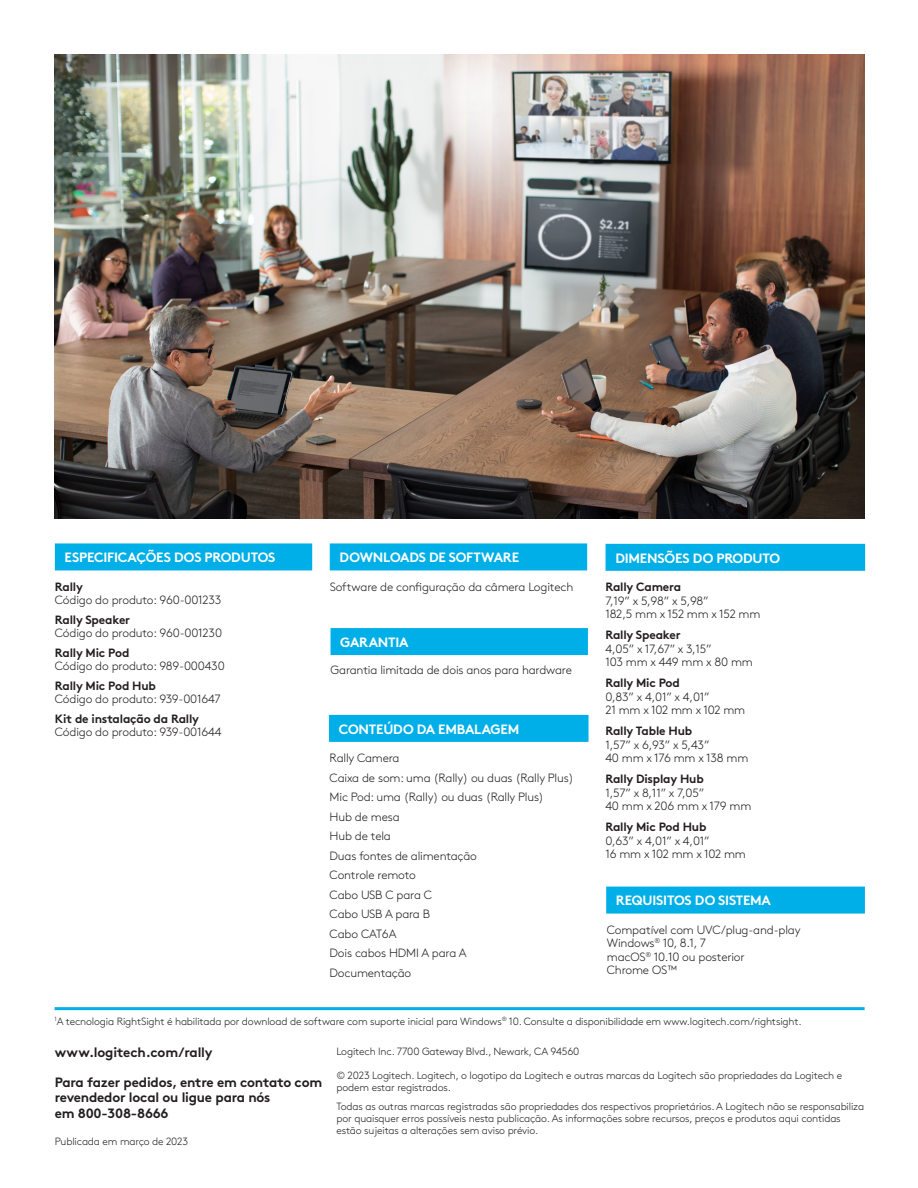
<style>
.page{position:relative;width:918px;height:1188px;background:#fff}
.page>*{position:absolute;margin:0;border:0;box-sizing:border-box;transform-origin:0 0}
.Feature_Title{font:700 13.5px "Brown Std";letter-spacing:-.015em;color:#fff}
.Feature_Subtitle{font:700 13.5px/15px "Brown Std";letter-spacing:-.015em;color:#231f20}
.SPECTS_DETAILS{font:300 12px/19.5px "Brown Std";letter-spacing:-.015em;color:#231f20}
.SPECTS_SUBHEAD{font:700 12px "Brown Std";letter-spacing:-.015em;color:#231f20}
.Footer_Text{font:300 10.5px/12px "Brown Std";letter-spacing:-.015em;color:#231f20}
.Feature_Subtitle-2{font:300 10.5px "Brown Std";letter-spacing:-.015em;color:#231f20}
</style>
<div class="page">
<div style="left:55px;top:543px;width:257px;height:27px;background:#00afe7"></div>
<div style="left:330px;top:543px;width:257px;height:27px;background:#00afe7"></div>
<div style="left:331px;top:628px;width:257px;height:27px;background:#00afe7"></div>
<div style="left:606px;top:544px;width:259px;height:27px;background:#00afe7"></div>
<hr style="left:55px;top:1007px;width:810px;height:3px;background:#00afe7">
<img style="left:55px;top:54px;width:810px;height:464px">
<div style="left:606px;top:887px;width:259px;height:27px;background:#00afe7"></div>
<div style="left:329px;top:715px;width:260px;height:27px;background:#00afe7"></div>
<p class="Feature_Title" style="left:65px;top:549px;width:212px">ESPECIFICAÇÕES DOS PRODUTOS</p>
<p class="Feature_Title" style="left:340px;top:549px;width:181px">DOWNLOADS DE SOFTWARE</p>
<p class="SPECTS_SUBHEAD" style="left:55px;top:579px;width:30px">Rally</p>
<p class="SPECTS_DETAILS" style="left:55px;top:590px;width:168px">Código do produto: 960-001233</p>
<p class="SPECTS_SUBHEAD" style="left:55px;top:612px;width:77px">Rally Speaker</p>
<p class="SPECTS_DETAILS" style="left:55px;top:623px;width:169px">Código do produto: 960-001230</p>
<p class="SPECTS_SUBHEAD" style="left:55px;top:645px;width:76px">Rally Mic Pod</p>
<p class="SPECTS_DETAILS" style="left:55px;top:656px;width:171px">Código do produto: 989-000430</p>
<p class="SPECTS_SUBHEAD" style="left:55px;top:678px;width:103px">Rally Mic Pod Hub</p>
<p class="SPECTS_DETAILS" style="left:55px;top:690px;width:167px">Código do produto: 939-001647</p>
<p class="SPECTS_SUBHEAD" style="left:55px;top:711px;width:146px">Kit de instalação da Rally</p>
<p class="SPECTS_DETAILS" style="left:55px;top:723px;width:168px">Código do produto: 939-001644</p>
<p class="SPECTS_DETAILS" style="left:330px;top:577px;width:245px">Software de configuração da câmera Logitech</p>
<p class="Feature_Title" style="left:340px;top:634px;width:70px">GARANTIA</p>
<p class="SPECTS_DETAILS" style="left:331px;top:661px;width:243px">Garantia limitada de dois anos para hardware</p>
<p class="Feature_Title" style="left:339px;top:721px;width:182px">CONTEÚDO DA EMBALAGEM</p>
<p class="SPECTS_DETAILS" style="left:330px;top:748px;width:71px">Rally Camera</p>
<p class="SPECTS_DETAILS" style="left:330px;top:768px;width:246px">Caixa de som: uma (Rally) ou duas (Rally Plus)</p>
<p class="SPECTS_DETAILS" style="left:330px;top:787px;width:216px">Mic Pod: uma (Rally) ou duas (Rally Plus)<br>Hub de mesa</p>
<p class="SPECTS_DETAILS" style="left:330px;top:826px;width:63px">Hub de tela</p>
<p class="SPECTS_DETAILS" style="left:330px;top:846px;width:149px">Duas fontes de alimentação</p>
<p class="SPECTS_DETAILS" style="left:330px;top:865px;width:88px">Controle remoto</p>
<p class="SPECTS_DETAILS" style="left:330px;top:885px;width:104px">Cabo USB C para C</p>
<p class="SPECTS_DETAILS" style="left:330px;top:904px;width:102px">Cabo USB A para B</p>
<p class="SPECTS_DETAILS" style="left:330px;top:924px;width:139px">Cabo CAT6A<br>Dois cabos HDMI A para A</p>
<p class="SPECTS_DETAILS" style="left:330px;top:963px;width:83px">Documentação</p>
<p class="Feature_Title" style="left:615px;top:550px;width:166px">DIMENSÕES DO PRODUTO</p>
<p class="SPECTS_SUBHEAD" style="left:605px;top:580px;width:77px">Rally Camera</p>
<p class="SPECTS_DETAILS" style="left:605px;top:591px;width:105px">7,19” x 5,98” x 5,98”</p>
<p class="SPECTS_DETAILS" style="left:605px;top:604px;width:157px">182,5 mm x 152 mm x 152 mm</p>
<p class="SPECTS_SUBHEAD" style="left:605px;top:628px;width:77px">Rally Speaker</p>
<p class="SPECTS_DETAILS" style="left:605px;top:639px;width:108px">4,05” x 17,67” x 3,15”</p>
<p class="SPECTS_DETAILS" style="left:605px;top:652px;width:149px">103 mm x 449 mm x 80 mm</p>
<p class="SPECTS_SUBHEAD" style="left:605px;top:676px;width:76px">Rally Mic Pod</p>
<p class="SPECTS_DETAILS" style="left:605px;top:687px;width:106px">0,83” x 4,01” x 4,01”</p>
<p class="SPECTS_DETAILS" style="left:605px;top:701px;width:141px">21 mm x 102 mm x 102 mm</p>
<p class="SPECTS_SUBHEAD" style="left:605px;top:724px;width:88px">Rally Table Hub</p>
<p class="SPECTS_DETAILS" style="left:605px;top:735px;width:106px">1,57” x 6,93” x 5,43”</p>
<p class="SPECTS_DETAILS" style="left:605px;top:749px;width:144px">40 mm x 176 mm x 138 mm</p>
<p class="SPECTS_SUBHEAD" style="left:605px;top:772px;width:100px">Rally Display Hub</p>
<p class="SPECTS_DETAILS" style="left:605px;top:783px;width:100px">1,57” x 8,11” x 7,05”</p>
<p class="SPECTS_DETAILS" style="left:605px;top:797px;width:148px">40 mm x 206 mm x 179 mm</p>
<p class="SPECTS_SUBHEAD" style="left:605px;top:820px;width:103px">Rally Mic Pod Hub</p>
<p class="SPECTS_DETAILS" style="left:605px;top:831px;width:106px">0,63” x 4,01” x 4,01”</p>
<p class="SPECTS_DETAILS" style="left:605px;top:845px;width:142px">16 mm x 102 mm x 102 mm</p>
<p class="Feature_Title" style="left:616px;top:893px;width:157px">REQUISITOS DO SISTEMA</p>
<p class="SPECTS_DETAILS" style="left:607px;top:920px;width:195px">Compatível com UVC/plug-and-play</p>
<p class="SPECTS_DETAILS" style="left:607px;top:934px;width:101px">Windows<sup>®</sup> 10, 8.1, 7</p>
<p class="SPECTS_DETAILS" style="left:607px;top:947px;width:139px">macOS<sup>®</sup> 10.10 ou posterior</p>
<p class="SPECTS_DETAILS" style="left:607px;top:961px;width:72px">Chrome OS™</p>
<p class="Footer_Text" style="left:55px;top:1015px;width:749px"><sup>1</sup>A tecnologia RightSight é habilitada por download de software com suporte inicial para Windows<sup>®</sup> 10. Consulte a disponibilidade em www.logitech.com/rightsight.</p>
<p class="Feature_Subtitle" style="left:55px;top:1045px;width:159px">www.logitech.com/rally</p>
<p class="Feature_Subtitle" style="left:55px;top:1075px;width:269px">Para fazer pedidos, entre em contato com revendedor local ou ligue para nós</p>
<p class="Feature_Subtitle" style="left:55px;top:1106px;width:115px">em 800-308-8666</p>
<p class="Feature_Subtitle-2" style="left:55px;top:1136px;width:135px">Publicada em março de 2023</p>
<p class="Footer_Text" style="left:336px;top:1046px;width:245px">Logitech Inc. 7700 Gateway Blvd., Newark, CA 94560</p>
<p class="Footer_Text" style="left:336px;top:1070px;width:507px">© 2023 Logitech. Logitech, o logotipo da Logitech e outras marcas da Logitech são propriedades da Logitech e podem estar registrados.</p>
<p class="Footer_Text" style="left:336px;top:1100px;width:529px">Todas as outras marcas registradas são propriedades dos respectivos proprietários. A Logitech não se responsabiliza por quaisquer erros possíveis nesta publicação. As informações sobre recursos, preços e produtos aqui contidas estão sujeitas a alterações sem aviso prévio.</p>
</div>
